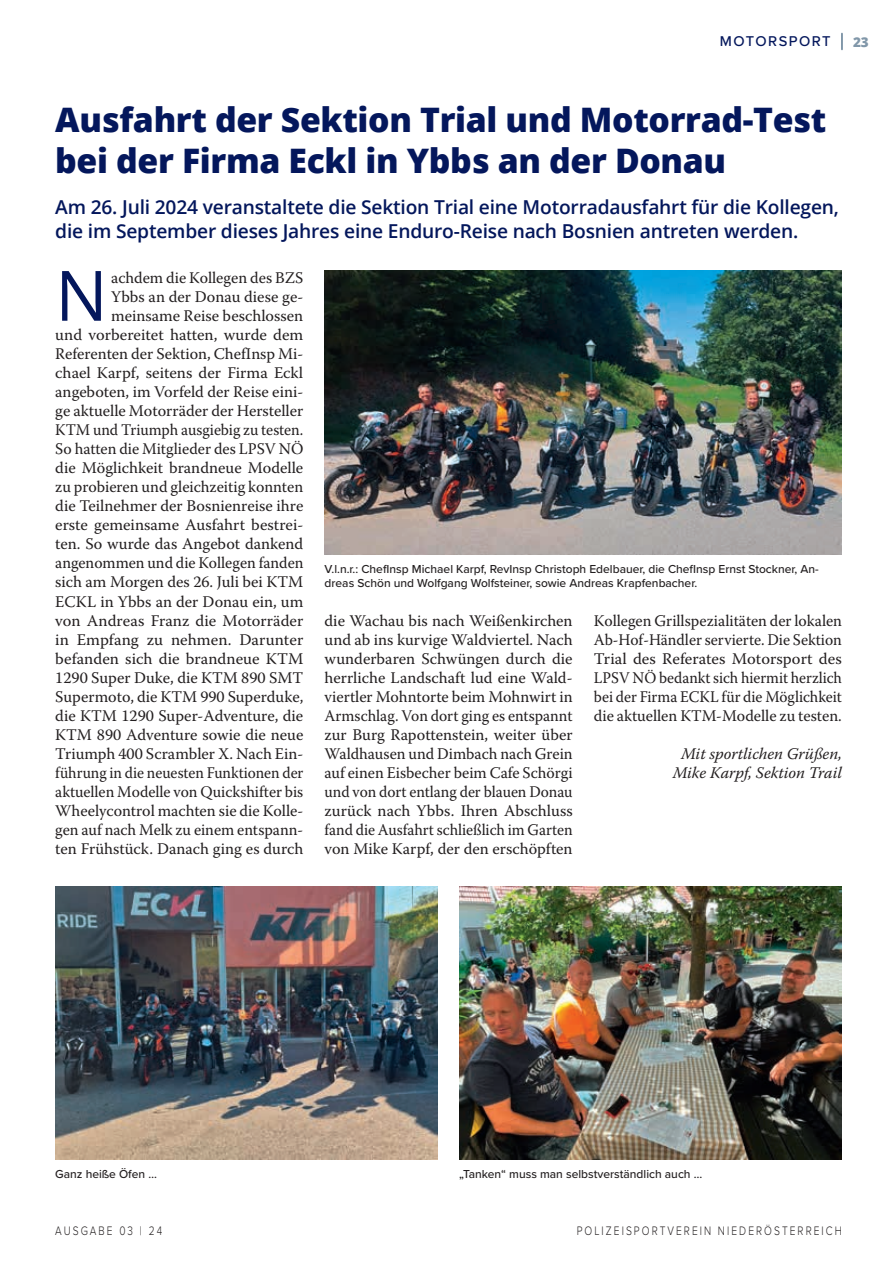
<style>
.page{position:relative;width:893px;height:1263px;background:#fff}
.page>*{position:absolute;margin:0;border:0;box-sizing:border-box;transform-origin:0 0}
.t1{font:69.6px "Open Sans";color:#04175c}
.t2{font:800 33.75px/40.5px "Open Sans";letter-spacing:-.01em;color:#04175c}
.t3{font:600 19.2px/24px "Open Sans";letter-spacing:-.01em;color:#04175c}
.t4{font:16.2px/19px "Warnock Pro";color:#231f20;text-align:justify}
.t5{font:italic 16.2px/19px "Warnock Pro";color:#231f20;text-align:center}
.t6{font:500 14.7px "Proxima Nova";letter-spacing:.1em;color:#04175c}
.t7{font:800 13.5px "Open Sans";color:#8197a9}
.t8{font:300 12.75px "Proxima Nova";letter-spacing:.2em;color:#231f20;scale:.8 1}
.t9{font:500 12px/14.2px "Proxima Nova";color:#231f20}
</style>
<div class="page">
<img style="left:325px;top:271px;width:517px;height:283px">
<img style="left:55px;top:887px;width:383px;height:272px">
<img style="left:459px;top:887px;width:383px;height:272px">
<svg style="left:841px;top:34px;width:2px;height:15px"></svg>
<p class="t6" style="left:720px;top:30px;width:112px">MOTORSPORT</p>
<p class="t7" style="left:853px;top:31px;width:17px">23</p>
<h2 class="t2" style="left:55px;top:98px;width:773px">Ausfahrt der Sektion Trial und Motorrad-Test bei der Firma Eckl in Ybbs an der Donau</h2>
<p class="t3" style="left:55px;top:194px;width:785px">Am 26. Juli 2024 veranstaltete die Sektion Trial eine Motorradausfahrt für die Kollegen, die im September dieses Jahres eine Enduro-Reise nach Bosnien antreten werden.</p>
<h1 class="t1" style="left:55px;top:248px;width:54px">N</h1>
<p class="t4" style="left:55px;top:267px;width:250px;text-align:right">achdem die Kollegen des BZS<br>Ybbs an der Donau diese ge&shy;meinsame Reise beschlossen<br>und vorbereitet hatten, wurde dem Referenten der Sektion, ChefInsp Mi&shy;chael Karpf, seitens der Firma Eckl angeboten, im Vorfeld der Reise eini&shy;ge aktuelle Motorräder der Hersteller KTM und Triumph ausgiebig zu testen.<br>So hatten die Mitglieder des LPSV NÖ die Möglichkeit brandneue Modelle zu probieren und gleichzeitig konnten die Teilnehmer der Bosnienreise ihre erste gemeinsame Ausfahrt bestrei&shy;ten. So wurde das Angebot dankend angenommen und die Kollegen fanden sich am Morgen des 26. Juli bei KTM ECKL in Ybbs an der Donau ein, um von Andreas Franz die Motorräder in Empfang zu nehmen. Darunter befanden sich die brandneue KTM 1290 Super Duke, die KTM 890 SMT Supermoto, die KTM 990 Superduke, die KTM 1290 Super-Adventure, die KTM 890 Adventure sowie die neue Triumph 400 Scrambler X. Nach Ein&shy;führung in die neuesten Funktionen der aktuellen Modelle von Quickshifter bis Wheelycontrol machten sie die Kolle&shy;gen auf nach Melk zu einem entspann&shy;ten Frühstück. Danach ging es durch</p>
<p class="t9" style="left:325px;top:562px;width:495px">V.l.n.r.: ChefInsp Michael Karpf, RevInsp Christoph Edelbauer, die ChefInsp Ernst Stockner, An&shy;dreas Schön und Wolfgang Wolfsteiner, sowie Andreas Krapfenbacher.</p>
<p class="t4" style="left:325px;top:610px;width:250px">die Wachau bis nach Weißenkirchen und ab ins kurvige Waldviertel. Nach wunderbaren Schwüngen durch die herrliche Landschaft lud eine Wald&shy;viertler Mohntorte beim Mohnwirt in Armschlag. Von dort ging es entspannt zur Burg Rapottenstein, weiter über Waldhausen und Dimbach nach Grein auf einen Eisbecher beim Cafe Schörgi und von dort entlang der blauen Donau zurück nach Ybbs. Ihren Abschluss fand die Ausfahrt schließlich im Garten von Mike Karpf, der den erschöpften</p>
<p class="t4" style="left:594px;top:610px;width:250px">Kollegen Grillspezialitäten der lokalen Ab-Hof-Händler servierte. Die Sektion Trial des Referates Motorsport des LPSV NÖ bedankt sich hiermit herzlich bei der Firma ECKL für die Möglichkeit die aktuellen KTM-Modelle zu testen.</p>
<p class="t5" style="left:673px;top:744px;width:171px">Mit sportlichen Grüßen,<br>Mike Karpf, Sektion Trail</p>
<p class="t9" style="left:55px;top:1166px;width:103px">Ganz heiße Öfen …</p>
<p class="t9" style="left:459px;top:1166px;width:245px">„Tanken“ muss man selbstverständlich auch …</p>
<p class="t8" style="left:55px;top:1221px;width:135px">AUSGABE 03 | 24</p>
<p class="t8" style="left:577px;top:1221px;width:333px">POLIZEISPORTVEREIN NIEDERÖSTERREICH</p>
</div>
